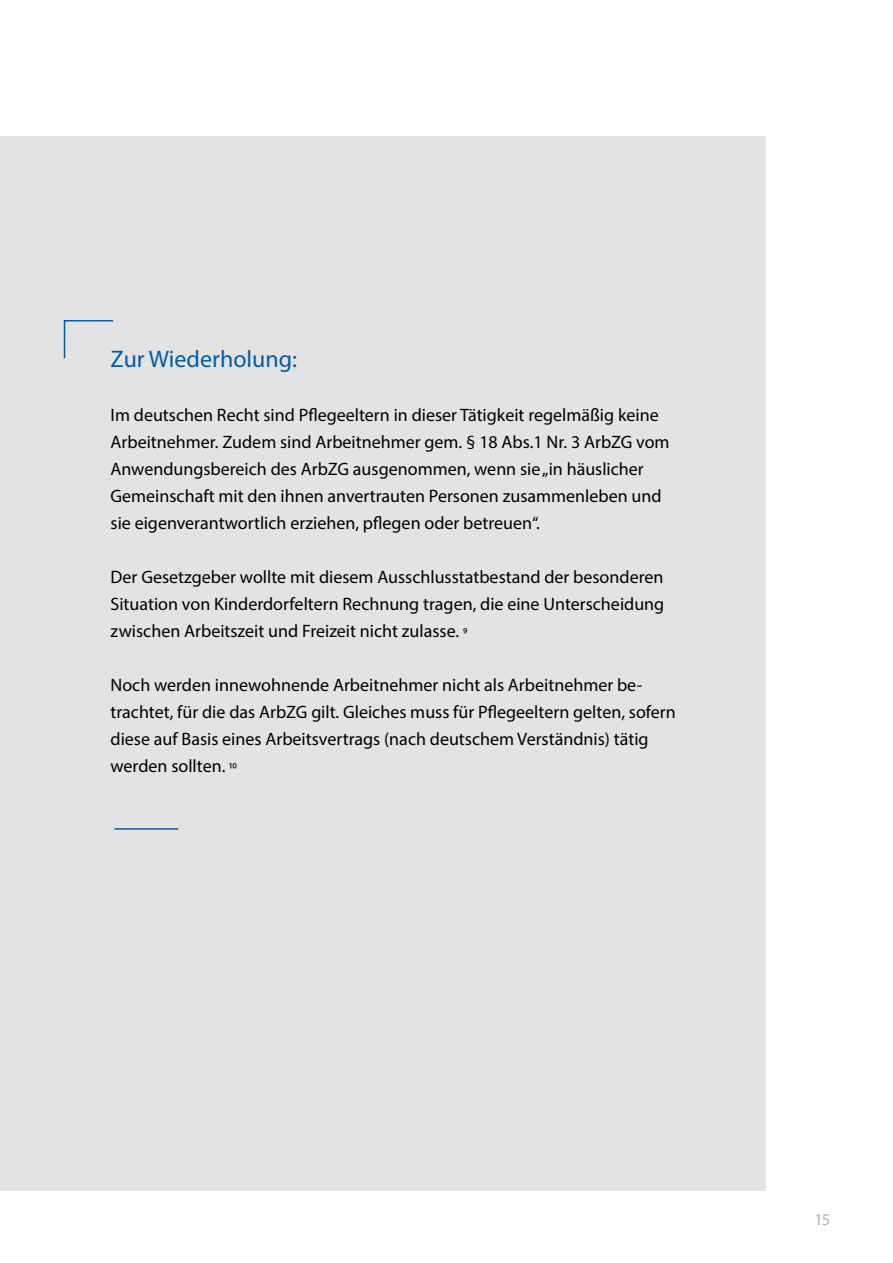
<style>
.page{position:relative;width:893px;height:1263px;background:#fff}
.page>*{position:absolute;margin:0;border:0;box-sizing:border-box;transform-origin:0 0}
.t1{font:24px "Myriad Pro";color:#005ca9}
.t2{font:18px/27px "Myriad Pro";color:#000}
.t3{font:16.5px "Myriad Pro";color:#b0b2b2}
.s1{font-size:13.5px}
</style>
<div class="page">
<div style="left:0;top:136px;width:765px;height:1055px;background:#e3e3e3"></div>
<svg style="left:63px;top:320px;width:50px;height:39px"></svg>
<hr style="left:114px;top:828px;width:64px;height:2px;background:#005ca9">
<h1 class="t1" style="left:111px;top:344px;width:188px">Zur Wiederholung:</h1>
<p class="t2" style="left:111px;top:401px;width:561px">Im deutschen Recht sind Pflegeeltern in dieser Tätigkeit regelmäßig keine Arbeitnehmer. Zudem sind Arbeitnehmer gem. § 18 Abs.1 Nr. 3 ArbZG vom Anwendungsbereich des ArbZG ausgenommen, wenn sie „in häuslicher Gemeinschaft mit den ihnen anvertrauten Personen zusammenleben und sie eigenverantwortlich erziehen, pflegen oder betreuen“.</p>
<p class="t2" style="left:111px;top:563px;width:555px;text-align:justify">Der Gesetzgeber wollte mit diesem Ausschlusstatbestand der besonderen Situation von Kinderdorfeltern Rechnung tragen, die eine Unterscheidung zwischen Arbeitszeit und Freizeit nicht zulasse. <span class="s1">9</span></p>
<p class="t2" style="left:111px;top:671px;width:567px">Noch werden innewohnende Arbeitnehmer nicht als Arbeitnehmer be&shy;trachtet, für die das ArbZG gilt. Gleiches muss für Pflegeeltern gelten, sofern diese auf Basis eines Arbeitsvertrags (nach deutschem Verständnis) tätig werden sollten. <span class="s1">10</span></p>
<p class="t3" style="left:814px;top:1210px;width:17px">15</p>
</div>
